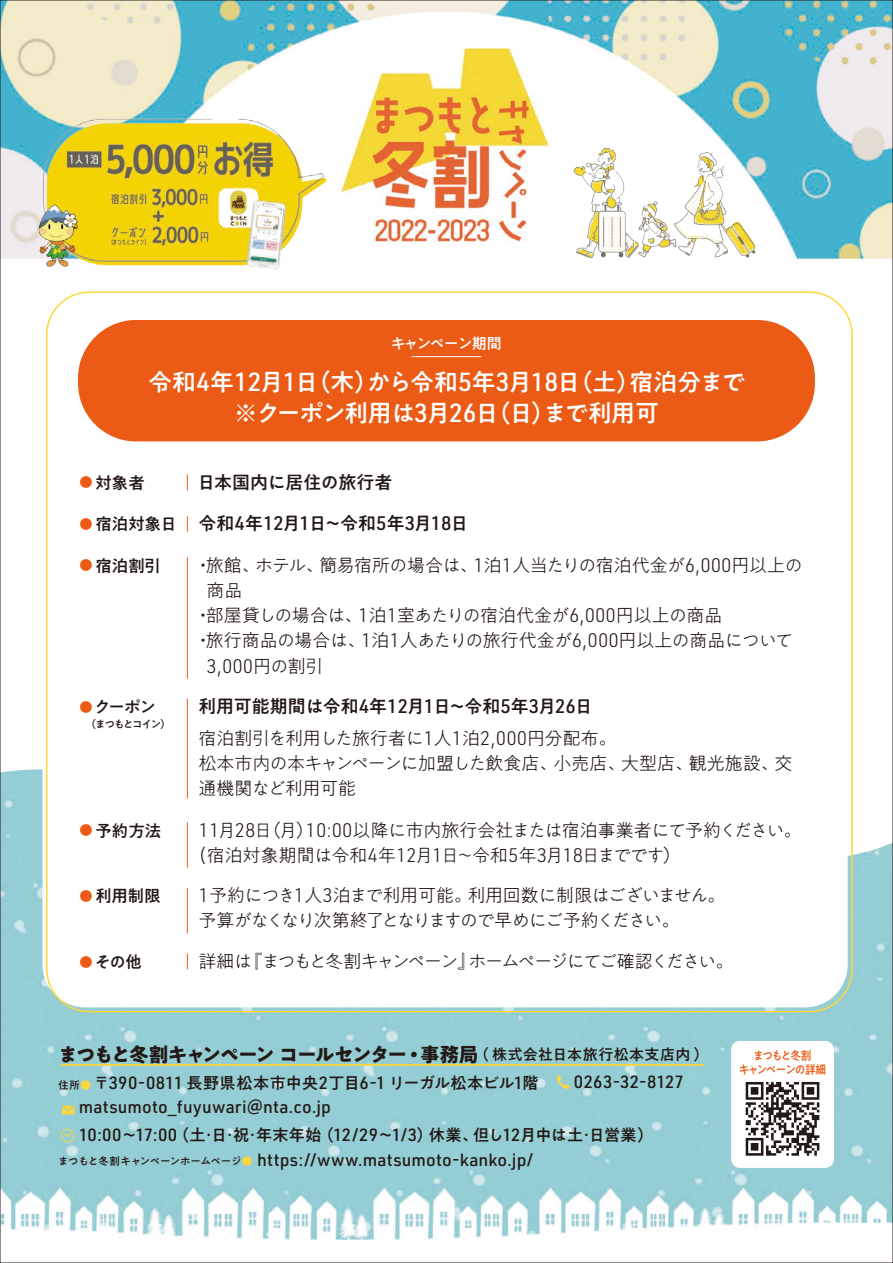
<style>
.page{position:relative;width:893px;height:1263px;background:#fff}
.page>*{position:absolute;margin:0;border:0;box-sizing:border-box;transform-origin:0 0}
.t1{font:500 24px/31.5px "PA1 Gothic Std N";letter-spacing:-.035em;color:#fff;text-align:center}
.t2{font:700 19.8px "PA1 Gothic Std N";letter-spacing:-.085em;color:#231916}
.t3{font:300 19.2px "URWDIN";color:#231916}
.t4{font:300 18px/25.2px "PA1 Gothic Std N";letter-spacing:-.035em;color:#231916}
.t5{font:300 18px/25.2px "PA1 Gothic Std N";letter-spacing:-.065em;color:#231916}
.t6{font:500 18px "PA1 Gothic Std N";color:#231916}
.t7{font:300 18px "PA1 Gothic Std N";letter-spacing:-.095em;color:#231916}
.t8{font:500 17.4px "URWDIN";letter-spacing:.01em;color:#231916}
.t9{font:500 16.5px "PA1 Gothic Std N";letter-spacing:-.005em;color:#231916}
.t10{font:500 16.2px "PA1 Gothic Std N";letter-spacing:.005em;color:#231916}
.t11{font:500 15px "PA1 Gothic Std N";letter-spacing:.025em;color:#231916}
.t12{font:500 15px "PA1 Gothic Std N";letter-spacing:-.09em;color:#fff}
.t13{font:500 12px/13.5px "PA1 Gothic Std N";letter-spacing:-.12em;color:#eb5b15;text-align:center;scale:.9 1}
.t14{font:500 10.5px "PA1 Gothic Std N";letter-spacing:-.125em;color:#231916}
.s1{font-family:"URWDIN";font-size:25.65px}
.s2{font-size:13.2px;color:#eb5b15}
.s3{font-size:16.5px}
.s4{font-family:"URWDIN";font-size:19.2px}
.s5{font-family:"PA1 Gothic Std N";font-size:18px}
.s6{font-weight:500}
.s7{font-family:"URWDIN";font-weight:500;font-size:19.2px}
.s8{font-size:10.5px}
.s9{font-size:10.5px;color:#fed63c}
.s10{font-family:"URWDIN";font-size:17.4px}
.s11{font-family:"PA1 Gothic Std N";font-size:16.2px}
.s12{font-family:"PA1 Gothic Std N";font-size:10.5px}
.s13{font-family:"PA1 Gothic Std N";font-size:10.5px;color:#fed63c}
</style>
<div class="page">
<img style="left:2px;top:2px;width:889px;height:259px">
<img style="left:2px;top:769px;width:889px;height:471px">
<img style="left:570px;top:140px;width:188px;height:121px">
<img style="left:28px;top:103px;width:300px;height:167px">
<div style="left:43px;top:288px;width:805px;height:719px;background:#fff;border-radius:43px"></div>
<svg style="left:62px;top:1105px;width:12px;height:9px"></svg>
<svg style="left:557px;top:1075px;width:13px;height:14px"></svg>
<svg style="left:61px;top:1129px;width:13px;height:13px"></svg>
<hr style="left:61px;top:1064px;width:642px;height:2px;background:#fed63c">
<div style="left:731px;top:1041px;width:103px;height:127px;background:#fff;border-radius:9px"></div>
<svg style="left:746px;top:1082px;width:73px;height:74px"></svg>
<svg style="left:187px;top:474px;width:1px;height:16px"></svg>
<hr style="left:187px;top:699px;width:1px;height:99px;background:#eb5b15">
<svg style="left:187px;top:516px;width:1px;height:16px"></svg>
<svg style="left:187px;top:953px;width:1px;height:16px"></svg>
<hr style="left:187px;top:822px;width:1px;height:46px;background:#eb5b15">
<hr style="left:187px;top:888px;width:1px;height:45px;background:#eb5b15">
<hr style="left:187px;top:557px;width:1px;height:121px;background:#eb5b15">
<div style="left:78px;top:320px;width:737px;height:121px;background:#eb5b15;border-radius:58px"></div>
<hr style="left:412px;top:356px;width:69px;height:1px;background:#fff">
<p class="t12" style="left:391px;top:334px;width:113px">キャンペーン期間</p>
<h1 class="t1" style="left:148px;top:368px;width:599px">令和<span class="s1">4</span>年<span class="s1">12</span>月<span class="s1">1</span>日（木）から令和<span class="s1">5</span>年<span class="s1">3</span>月<span class="s1">18</span>日（土）宿泊分まで※クーポン利用は<span class="s1">3</span>月<span class="s1">26</span>日（日）まで利用可</h1>
<p class="t9" style="left:79px;top:473px;width:67px"><span class="s2">●</span> 対象者</p>
<p class="t6" style="left:197px;top:471px;width:196px">日本国内に居住の旅行者</p>
<p class="t6" style="left:79px;top:513px;width:390px"><span class="s2">●</span> <span class="s3">宿泊対象日</span> 令和<span class="s4">4</span>年<span class="s4">12</span>月<span class="s4">1</span>日～令和<span class="s4">5</span>年<span class="s4">3</span>月<span class="s4">18</span>日</p>
<p class="t9" style="left:79px;top:555px;width:83px"><span class="s2">●</span> 宿泊割引</p>
<p class="t4" style="left:194px;top:553px;width:610px">・旅館、ホテル、簡易宿所の場合は、<span class="s4">1</span>泊<span class="s4">1</span>人当たりの宿泊代金が<span class="s4">6,000</span>円以上の</p>
<p class="t4" style="left:206px;top:579px;width:37px">商品</p>
<p class="t4" style="left:194px;top:604px;width:530px">・部屋貸しの場合は、<span class="s4">1</span>泊<span class="s4">1</span>室あたりの宿泊代金が<span class="s4">6,000</span>円以上の商品</p>
<p class="t4" style="left:194px;top:629px;width:601px">・旅行商品の場合は、<span class="s4">1</span>泊<span class="s4">1</span>人あたりの旅行代金が<span class="s4">6,000</span>円以上の商品について</p>
<p class="t3" style="left:206px;top:653px;width:118px">3,000<span class="s5">円の割引</span></p>
<p class="t9" style="left:79px;top:697px;width:78px"><span class="s2">●</span> クーポン</p>
<p class="t14" style="left:85px;top:718px;width:87px">（まつもとコイン）</p>
<p class="t4" style="left:199px;top:691px;width:420px;line-height:31.8px"><span class="s6">利用可能期間は令和</span><span class="s7">4</span><span class="s6">年</span><span class="s7">12</span><span class="s6">月</span><span class="s7">1</span><span class="s6">日～令和</span><span class="s7">5</span><span class="s6">年</span><span class="s7">3</span><span class="s6">月</span><span class="s7">26</span><span class="s6">日<br></span>宿泊割引を利用した旅行者に<span class="s4">1</span>人<span class="s4">1</span>泊<span class="s4">2,000</span>円分配布。</p>
<p class="t4" style="left:199px;top:751px;width:595px">松本市内の本キャンペーンに加盟した飲食店、小売店、大型店、観光施設、交通機関など利用可能</p>
<p class="t9" style="left:79px;top:821px;width:84px"><span class="s2">●</span> 予約方法</p>
<p class="t4" style="left:199px;top:818px;width:605px"><span class="s4">11</span>月<span class="s4">28</span>日（月）<span class="s4">10:00</span>以降に市内旅行会社または宿泊事業者にて予約ください。<span class="s4">(</span>宿泊対象期間は令和<span class="s4">4</span>年<span class="s4">12</span>月<span class="s4">1</span>日～令和<span class="s4">5</span>年<span class="s4">3</span>月<span class="s4">18</span>日までです）</p>
<p class="t9" style="left:79px;top:886px;width:83px"><span class="s2">●</span> 利用制限</p>
<p class="t5" style="left:199px;top:884px;width:528px"><span class="s4">1</span>予約につき<span class="s4">1</span>人<span class="s4">3</span>泊まで利用可能。利用回数に制限はございません。予算がなくなり次第終了となりますので早めにご予約ください。</p>
<p class="t9" style="left:79px;top:952px;width:64px"><span class="s2">●</span> その他</p>
<p class="t7" style="left:199px;top:951px;width:537px">詳細は『まつもと冬割キャンペーン』ホームページにてご確認ください。</p>
<p class="t2" style="left:58px;top:1042px;width:422px">まつもと冬割キャンペーン コールセンター・事務局</p>
<p class="t10" style="left:58px;top:1073px;width:498px"><span class="s8">住所</span><span class="s9">●</span> 〒<span class="s10">390-0811</span> 長野県松本市中央<span class="s10">2</span>丁目<span class="s10">6-1</span> リーガル松本ビル<span class="s10">1</span>階　</p>
<p class="t11" style="left:474px;top:1046px;width:236px">（株式会社日本旅行松本支店内）</p>
<p class="t13" style="left:739px;top:1050px;width:99px">まつもと冬割<br>キャンペーンの詳細</p>
<p class="t8" style="left:574px;top:1070px;width:112px">0263-32-8127</p>
<p class="t10" style="left:79px;top:1125px;width:576px"><span class="s10">10:00</span>～<span class="s10">17:00</span>（土･日･祝･年末年始（<span class="s10">12/29</span>～<span class="s10">1/3</span>）休業、但し<span class="s10">12</span>月中は土･日営業）</p>
<p class="t8" style="left:79px;top:1095px;width:254px">matsumoto_fuyuwari<span class="s11">＠</span>nta.co.jp</p>
<p class="t8" style="left:58px;top:1148px;width:477px"><span class="s12">まつもと冬割キャンペーンホームページ</span><span class="s13">●</span> https://www.matsumoto-kanko.jp/</p>
</div>
